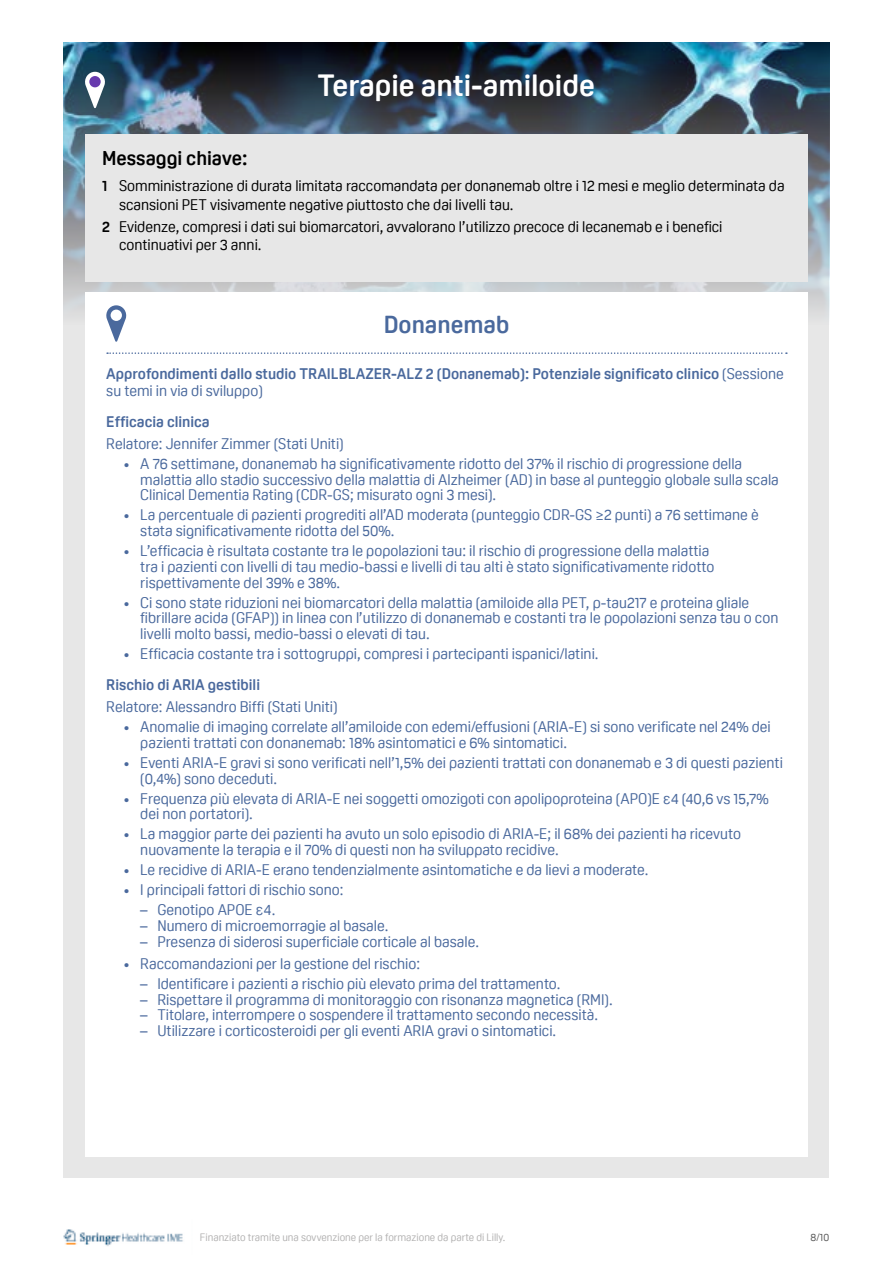
<style>
.page{position:relative;width:893px;height:1263px;background:#fff}
.page>*{position:absolute;margin:0;border:0;box-sizing:border-box;transform-origin:0 0}
.t1{font:700 30px "Oscine";color:#fff}
.t2{font:700 24px "Oscine";color:#4a699d}
.t3{font:700 19.5px "Oscine";color:#000}
.t4{font:15px/15.8px "Oscine";color:#4a699d}
.t5{font:15px/18px "Oscine";color:#000}
.t6{font:700 15px/16.5px "Oscine";color:#4a699d}
.t7{font:10.5px "Oscine";color:#b3b2b2}
.t8{font:10.5px "Oscine";color:#5a5a5a}
.s1{font-weight:700}
.s2{font-weight:400}
</style>
<div class="page">
<img style="left:63px;top:1229px;width:120px;height:17px">
<div style="left:64px;top:43px;width:765px;height:1135px;background:#e7e7e7"></div>
<img style="left:64px;top:43px;width:765px;height:270px">
<svg style="left:85px;top:72px;width:20px;height:36px"></svg>
<div style="left:89px;top:76px;width:12px;height:11px;background:#673aae;border-radius:50%"></div>
<div style="left:85px;top:134px;width:723px;height:148px;background:#e7e7e7"></div>
<div style="left:85px;top:293px;width:723px;height:864px;background:#fff"></div>
<svg style="left:107px;top:352px;width:680px;height:2px"></svg>
<svg style="left:106px;top:305px;width:21px;height:37px"></svg>
<div style="left:111px;top:310px;width:11px;height:11px;background:#fff;border-radius:50%"></div>
<h1 class="t1" style="left:317px;top:68px;width:279px">Terapie anti-amiloide</h1>
<h3 class="t3" style="left:102px;top:147px;width:147px">Messaggi chiave:</h3>
<p class="t5" style="left:119px;top:177px;width:667px;text-indent:-17px"><span class="s1">1</span> Somministrazione di durata limitata raccomandata per donanemab oltre i 12 mesi e meglio determinata da scansioni PET visivamente negative piuttosto che dai livelli tau.</p>
<p class="t5" style="left:119px;top:217px;width:605px;text-indent:-17px"><span class="s1">2</span> Evidenze, compresi i dati sui biomarcatori, avvalorano l’utilizzo precoce di lecanemab e i benefici continuativi per 3 anni.</p>
<h2 class="t2" style="left:384px;top:311px;width:127px">Donanemab</h2>
<p class="t6" style="left:106px;top:366px;width:679px">Approfondimenti dallo studio TRAILBLAZER-ALZ 2 (Donanemab): Potenziale significato clinico <span class="s2">(Sessione su temi in via di sviluppo)</span></p>
<p class="t6" style="left:106px;top:413px;width:105px">Efficacia clinica</p>
<p class="t4" style="left:106px;top:436px;width:239px">Relatore: Jennifer Zimmer (Stati Uniti)</p>
<p class="t4" style="left:140px;top:456px;width:640px;text-indent:-17px">• A 76 settimane, donanemab ha significativamente ridotto del 37% il rischio di progressione della malattia allo stadio successivo della malattia di Alzheimer (AD) in base al punteggio globale sulla scala<br>Clinical Dementia Rating (CDR-GS; misurato ogni 3 mesi).</p>
<p class="t4" style="left:140px;top:507px;width:620px;text-indent:-17px">• La percentuale di pazienti progrediti all’AD moderata (punteggio CDR-GS ≥2 punti) a 76 settimane è stata significativamente ridotta del 50%.</p>
<p class="t4" style="left:140px;top:543px;width:575px;text-indent:-17px">• L’efficacia è risultata costante tra le popolazioni tau: il rischio di progressione della malattia tra i pazienti con livelli di tau medio-bassi e livelli di tau alti è stato significativamente ridotto rispettivamente del 39% e 38%.</p>
<p class="t4" style="left:140px;top:595px;width:640px;text-indent:-17px">• Ci sono state riduzioni nei biomarcatori della malattia (amiloide alla PET, p-tau217 e proteina gliale fibrillare acida (GFAP)) in linea con l’utilizzo di donanemab e costanti tra le popolazioni senza tau o con livelli molto bassi, medio-bassi o elevati di tau.</p>
<p class="t4" style="left:123px;top:646px;width:477px">• Efficacia costante tra i sottogruppi, compresi i partecipanti ispanici/latini.</p>
<p class="t6" style="left:106px;top:676px;width:155px">Rischio di ARIA gestibili</p>
<p class="t4" style="left:106px;top:699px;width:233px">Relatore: Alessandro Biffi (Stati Uniti)</p>
<p class="t4" style="left:140px;top:719px;width:632px;text-indent:-17px">• Anomalie di imaging correlate all’amiloide con edemi/effusioni (ARIA-E) si sono verificate nel 24% dei pazienti trattati con donanemab: 18% asintomatici e 6% sintomatici.</p>
<p class="t4" style="left:140px;top:755px;width:644px;text-indent:-17px">• Eventi ARIA-E gravi si sono verificati nell’1,5% dei pazienti trattati con donanemab e 3 di questi pazienti (0,4%) sono deceduti.</p>
<p class="t4" style="left:140px;top:790px;width:630px;text-indent:-17px">• Frequenza più elevata di ARIA-E nei soggetti omozigoti con apolipoproteina (APO)E ε4 (40,6 vs 15,7% dei non portatori).</p>
<p class="t4" style="left:140px;top:826px;width:602px;text-indent:-17px">• La maggior parte dei pazienti ha avuto un solo episodio di ARIA-E; il 68% dei pazienti ha ricevuto nuovamente la terapia e il 70% di questi non ha sviluppato recidive.</p>
<p class="t4" style="left:123px;top:862px;width:527px">• Le recidive di ARIA-E erano tendenzialmente asintomatiche e da lievi a moderate.</p>
<p class="t4" style="left:123px;top:882px;width:222px">• I principali fattori di rischio sono:</p>
<p class="t4" style="left:140px;top:902px;width:136px">– Genotipo APOE ε4.</p>
<p class="t4" style="left:140px;top:918px;width:250px">– Numero di microemorragie al basale.</p>
<p class="t4" style="left:140px;top:933px;width:340px">– Presenza di siderosi superficiale corticale al basale.</p>
<p class="t4" style="left:123px;top:956px;width:298px">• Raccomandazioni per la gestione del rischio:</p>
<p class="t4" style="left:140px;top:976px;width:421px">– Identificare i pazienti a rischio più elevato prima del trattamento.</p>
<p class="t4" style="left:140px;top:991px;width:474px">– Rispettare il programma di monitoraggio con risonanza magnetica (RMI).</p>
<p class="t4" style="left:140px;top:1007px;width:459px">– Titolare, interrompere o sospendere il trattamento secondo necessità.</p>
<p class="t4" style="left:140px;top:1023px;width:417px">– Utilizzare i corticosteroidi per gli eventi ARIA gravi o sintomatici.</p>
<p class="t7" style="left:200px;top:1231px;width:307px">Finanziato tramite una sovvenzione per la formazione da parte di Lilly.</p>
<p class="t8" style="left:810px;top:1231px;width:20px">8/10</p>
</div>
